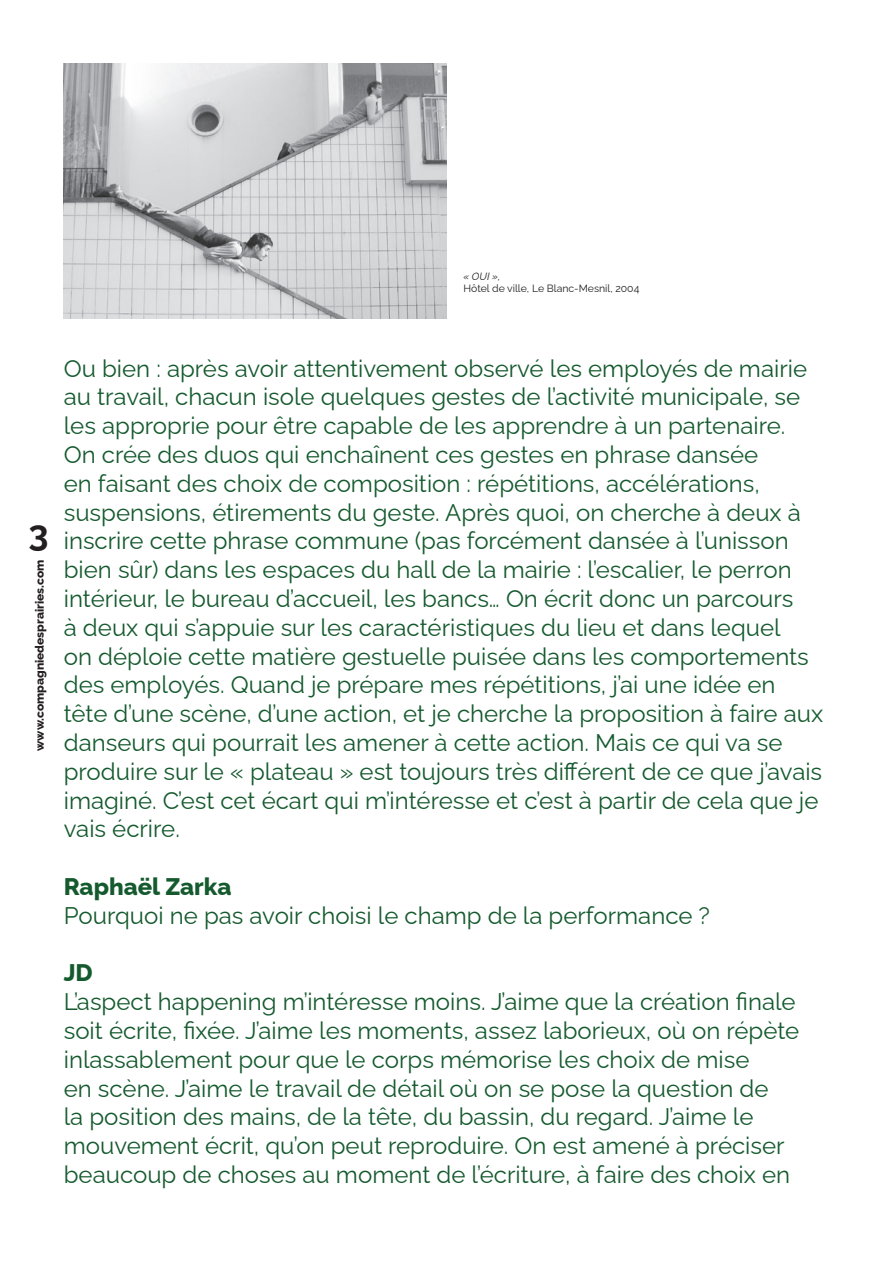
<style>
.page{position:relative;width:893px;height:1263px;background:#fff}
.page>*{position:absolute;margin:0;border:0;box-sizing:border-box;transform-origin:0 0}
.t1{font:700 36px "Raleway";color:#231f20}
.t2{font:24px/28.8px "Raleway";color:#155a2e}
.t3{font:800 24px "Raleway";color:#155a2e}
.t4{font:800 12px "Raleway";color:#231f20}
.t5{font:10.5px "Raleway";color:#231f20}
.t6{font:italic 10.5px "Raleway";color:#231f20}
</style>
<div class="page">
<img style="left:64px;top:64px;width:382px;height:255px">
<p class="t6" style="left:463px;top:268px;width:38px">« OUI »,</p>
<p class="t5" style="left:463px;top:280px;width:177px">Hôtel de ville, Le Blanc-Mesnil, 2004</p>
<h1 class="t1" style="left:28px;top:505px;width:22px">3</h1>
<p class="t4" style="left:30px;top:751px;width:193px;rotate:-90deg">www.compagniedesprairies.com</p>
<p class="t2" style="left:64px;top:351px;width:761px">Ou bien : après avoir attentivement observé les employés de mairie au travail, chacun isole quelques gestes de l’activité municipale, se les approprie pour être capable de les apprendre à un partenaire.<br>On crée des duos qui enchaînent ces gestes en phrase dansée<br>en faisant des choix de composition : répétitions, accélérations, suspensions, étirements du geste. Après quoi, on cherche à deux à inscrire cette phrase commune (pas forcément dansée à l’unisson bien sûr) dans les espaces du hall de la mairie : l’escalier, le perron intérieur, le bureau d’accueil, les bancs… On écrit donc un parcours<br>à deux qui s’appuie sur les caractéristiques du lieu et dans lequel<br>on déploie cette matière gestuelle puisée dans les comportements des employés. Quand je prépare mes répétitions, j’ai une idée en tête d’une scène, d’une action, et je cherche la proposition à faire aux danseurs qui pourrait les amener à cette action. Mais ce qui va se produire sur le « plateau » est toujours très différent de ce que j’avais imaginé. C’est cet écart qui m’intéresse et c’est à partir de cela que je vais écrire.</p>
<p class="t3" style="left:64px;top:867px;width:169px">Raphaël Zarka</p>
<p class="t2" style="left:64px;top:898px;width:648px">Pourquoi ne pas avoir choisi le champ de la performance ?</p>
<p class="t3" style="left:64px;top:954px;width:31px">JD</p>
<p class="t2" style="left:64px;top:985px;width:737px">L’aspect happening m’intéresse moins. J’aime que la création finale soit écrite, fixée. J’aime les moments, assez laborieux, où on répète inlassablement pour que le corps mémorise les choix de mise<br>en scène. J’aime le travail de détail où on se pose la question de<br>la position des mains, de la tête, du bassin, du regard. J’aime le mouvement écrit, qu’on peut reproduire. On est amené à préciser beaucoup de choses au moment de l’écriture, à faire des choix en</p>
</div>
